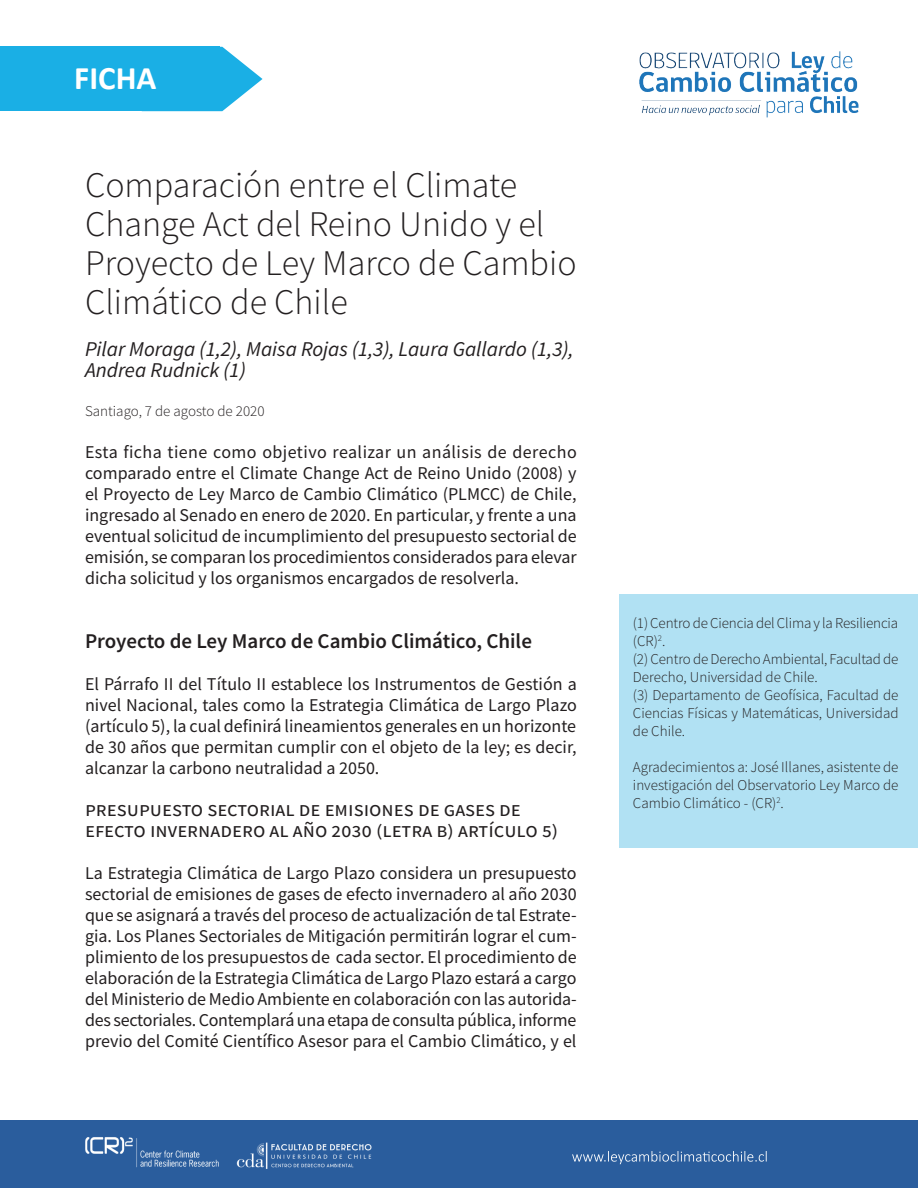
<style>
.page{position:relative;width:918px;height:1188px;background:#fff}
.page>*{position:absolute;margin:0;border:0;box-sizing:border-box;transform-origin:0 0}
.t1{font:300 36px/39px "Source Sans Pro";color:#231f20}
.t2{font:700 33px "Calibri";color:#fff}
.t3{font:21px/21px "Source Sans Pro";color:#231f20}
.t4{font:italic 21px/21px "Source Sans Pro";color:#231f20}
.t5{font:600 21px "Source Sans Pro";color:#231f20}
.t6{font:18px/21px "Source Sans Pro";color:#231f20;text-align:justify}
.t7{font:300 15px/18px "Source Sans Pro";color:#231f20}
</style>
<div class="page">
<div style="left:0;top:1120px;width:918px;height:68px;background:#2a5d9d"></div>
<img style="left:85px;top:1137px;width:134px;height:31px">
<svg style="left:572px;top:1151px;width:195px;height:13px"></svg>
<img style="left:639px;top:51px;width:220px;height:67px">
<div style="left:0;top:47px;width:219px;height:64px;background:#1aafe5"></div>
<svg style="left:219px;top:47px;width:44px;height:64px"></svg>
<img style="left:236px;top:1142px;width:136px;height:27px">
<div style="left:620px;top:594px;width:298px;height:254px;background:#b1e1f3"></div>
<h2 class="t2" style="left:74px;top:57px;width:84px">FICHA</h2>
<h1 class="t1" style="left:85px;top:166px;width:493px">Comparación entre el Climate<br>Change Act del Reino Unido y el<br>Proyecto de Ley Marco de Cambio<br>Climático de Chile</h1>
<p class="t4" style="left:85px;top:338px;width:490px">Pilar Moraga (1,2), Maisa Rojas (1,3), Laura Gallardo (1,3),<br>Andrea Rudnick (1)</p>
<p class="t7" style="left:85px;top:402px;width:181px">Santiago, 7 de agosto de 2020</p>
<p class="t6" style="left:85px;top:442px;width:493px">Esta ficha tiene como objetivo realizar un análisis de derecho comparado entre el Climate Change Act de Reino Unido (2008) y el Proyecto de Ley Marco de Cambio Climático (PLMCC) de Chile, ingresado al Senado en enero de 2020. En particular, y frente a una eventual solicitud de incumplimiento del presupuesto sectorial de emisión, se comparan los procedimientos considerados para elevar dicha solicitud y los organismos encargados de resolverla.</p>
<p class="t5" style="left:85px;top:627px;width:448px">Proyecto de Ley Marco de Cambio Climático, Chile</p>
<p class="t6" style="left:85px;top:673px;width:493px">El Párrafo II del Título II establece los Instrumentos de Gestión a nivel Nacional, tales como la Estrategia Climática de Largo Plazo (artículo 5), la cual definirá lineamientos generales en un horizonte de 30 años que permitan cumplir con el objeto de la ley; es decir, alcanzar la carbono neutralidad a 2050.</p>
<p class="t3" style="left:85px;top:798px;width:475px">Presupuesto sectorial de emisiones de gases de efecto invernadero al año 2030 (Letra b) artículo 5)</p>
<p class="t6" style="left:85px;top:862px;width:493px">La Estrategia Climática de Largo Plazo considera un presupuesto sectorial de emisiones de gases de efecto invernadero al año 2030 que se asignará a través del proceso de actualización de tal Estrate&shy;gia. Los Planes Sectoriales de Mitigación permitirán lograr el cum&shy;plimiento de los presupuestos de cada sector. El procedimiento de elaboración de la Estrategia Climática de Largo Plazo estará a cargo del Ministerio de Medio Ambiente en colaboración con las autorida&shy;des sectoriales. Contemplará una etapa de consulta pública, informe previo del Comité Científico Asesor para el Cambio Climático, y el</p>
<p class="t7" style="left:633px;top:614px;width:267px">(1) Centro de Ciencia del Clima y la Resiliencia (CR)<sup>2</sup>.<br>(2) Centro de Derecho Ambiental, Facultad de<br>Derecho, Universidad de Chile.<br>(3) Departamento de Geofísica, Facultad de<br>Ciencias Físicas y Matemáticas, Universidad de Chile.</p>
<p class="t7" style="left:633px;top:758px;width:267px;text-align:justify">Agradecimientos a: José Illanes, asistente de investigación del Observatorio Ley Marco de Cambio Climático - (CR)<sup>2</sup>.</p>
</div>
